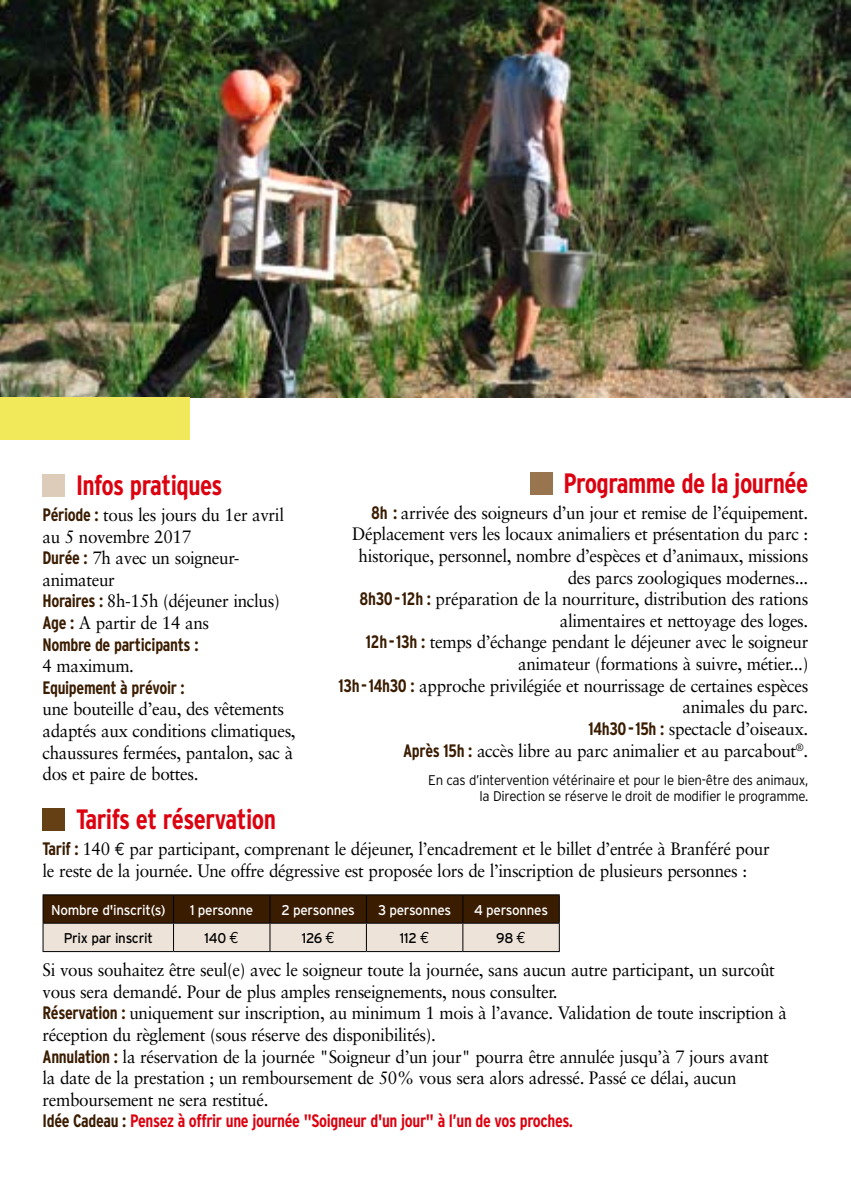
<style>
.page{position:relative;width:851px;height:1191px;background:#fff}
.page>*{position:absolute;margin:0;border:0;box-sizing:border-box;transform-origin:0 0}
.t1{font:700 condensed 28px "Interstate";letter-spacing:-.02em;color:#dc0210;scale:.95 1}
.t2{font:18px/21.6px "Sabon";letter-spacing:-.02em;color:#000;scale:.95 1}
.t3{font:700 condensed 18px "Interstate";letter-spacing:-.02em;color:#dc0210;scale:.95 1}
.t4{font:700 condensed 18px "Interstate";letter-spacing:-.02em;color:#3a1c00;scale:.95 1}
.t5{font:14.2px "Interstate";letter-spacing:-.02em;color:#fff;scale:.95 1}
.t6{font:14.2px "Interstate";letter-spacing:-.02em;color:#000;scale:.95 1}
.t7{font:300 14px/16.8px "Interstate";letter-spacing:-.02em;color:#000;text-align:right;scale:.95 1}
.s1{font-family:"Interstate";font-weight:700;font-stretch:condensed;color:#3a1c00}
.s2{font-family:"Euro Mono"}
.s3{font-family:"Euro Mono";font-size:16.2px}
.s4{color:#3a1c00}
</style>
<div class="page">
<img style="left:0;top:0;width:850px;height:397px">
<div style="left:0;top:397px;width:189px;height:42px;background:#f1e95a"></div>
<div style="left:530px;top:472px;width:22px;height:23px;background:#98754f"></div>
<div style="left:43px;top:474px;width:22px;height:23px;background:#ddccba"></div>
<div style="left:43px;top:808px;width:22px;height:23px;background:#654014"></div>
<hr style="left:43px;top:894px;width:130px;height:1px;background:#000">
<hr style="left:173px;top:894px;width:97px;height:1px;background:#000">
<hr style="left:270px;top:894px;width:96px;height:1px;background:#000">
<hr style="left:366px;top:894px;width:97px;height:1px;background:#000">
<hr style="left:463px;top:894px;width:96px;height:1px;background:#000">
<hr style="left:463px;top:951px;width:96px;height:1px;background:#000">
<hr style="left:366px;top:951px;width:97px;height:1px;background:#000">
<hr style="left:270px;top:951px;width:96px;height:1px;background:#000">
<hr style="left:173px;top:951px;width:97px;height:1px;background:#000">
<svg style="left:43px;top:895px;width:516px;height:56px;background:#8e7b68"></svg>
<hr style="left:43px;top:951px;width:130px;height:1px;background:#000">
<h1 class="t1" style="left:563px;top:467px;width:259px">Programme de la journée</h1>
<p class="t2" style="left:338px;top:501px;width:496px;text-align:right"><span class="s1">8h :</span> arrivée des soigneurs d’un jour et remise de l’équipement.<br>Déplacement vers les locaux animaliers et présentation du parc : historique, personnel, nombre d’espèces et d’animaux, missions des parcs zoologiques modernes...<br><span class="s1">8h30-12h :</span> préparation de la nourriture, distribution des rations alimentaires et nettoyage des loges.<br><span class="s1">12h-13h :</span> temps d’échange pendant le déjeuner avec le soigneur animateur (formations à suivre, métier...)<br><span class="s1">13h-14h30 :</span> approche privilégiée et nourrissage de certaines espèces animales du parc.<br><span class="s1">14h30-15h :</span> spectacle d’oiseaux.<br><span class="s1">Après 15h :</span> accès libre au parc animalier et au parcabout<sup>®</sup>.</p>
<p class="t7" style="left:428px;top:771px;width:401px">En cas d’intervention vétérinaire et pour le bien-être des animaux, la Direction se réserve le droit de modifier le programme.</p>
<h1 class="t1" style="left:76px;top:469px;width:156px">Infos pratiques</h1>
<p class="t2" style="left:43px;top:504px;width:256px"><span class="s1">Période :</span> tous les jours du 1er avril au 5 novembre 2017<br><span class="s1">Durée :</span> 7h avec un soigneur&shy;animateur<br><span class="s1">Horaires :</span> 8h-15h (déjeuner inclus)<br><span class="s1">Age :</span> A partir de 14 ans</p>
<p class="t4" style="left:43px;top:634px;width:166px">Nombre de participants :</p>
<p class="t2" style="left:43px;top:655px;width:98px">4 maximum.</p>
<p class="t4" style="left:43px;top:677px;width:151px">Equipement à prévoir :</p>
<p class="t2" style="left:43px;top:698px;width:268px">une bouteille d’eau, des vêtements adaptés aux conditions climatiques, chaussures fermées, pantalon, sac à dos et paire de bottes.</p>
<h1 class="t1" style="left:76px;top:803px;width:212px">Tarifs et réservation</h1>
<p class="t2" style="left:43px;top:838px;width:766px"><span class="s1">Tarif :</span> 140 <span class="s2">€</span> par participant, comprenant le déjeuner, l’encadrement et le billet d’entrée à Branféré pour le reste de la journée. Une offre dégressive est proposée lors de l’inscription de plusieurs personnes :</p>
<p class="t5" style="left:51px;top:901px;width:122px">Nombre d'inscrit(s)</p>
<p class="t5" style="left:190px;top:901px;width:68px">1 personne</p>
<p class="t5" style="left:281px;top:901px;width:79px">2 personnes</p>
<p class="t5" style="left:378px;top:901px;width:79px">3 personnes</p>
<p class="t5" style="left:474px;top:901px;width:79px">4 personnes</p>
<p class="t6" style="left:64px;top:930px;width:95px">Prix par inscrit</p>
<p class="t6" style="left:204px;top:930px;width:38px">140 <span class="s3">€</span></p>
<p class="t6" style="left:301px;top:930px;width:36px">126 <span class="s3">€</span></p>
<p class="t6" style="left:400px;top:930px;width:33px">112 <span class="s3">€</span></p>
<p class="t6" style="left:496px;top:930px;width:33px">98 <span class="s3">€</span></p>
<p class="t2" style="left:43px;top:958px;width:785px">Si vous souhaitez être seul(e) avec le soigneur toute la journée, sans aucun autre participant, un surcoût vous sera demandé. Pour de plus amples renseignements, nous consulter.<br><span class="s1">Réservation :</span> uniquement sur inscription, au minimum 1 mois à l’avance. Validation de toute inscription à réception du règlement (sous réserve des disponibilités).<br><span class="s1">Annulation :</span> la réservation de la journée "Soigneur d’un jour" pourra être annulée jusqu’à 7 jours avant<br>la date de la prestation ; un remboursement de 50% vous sera alors adressé. Passé ce délai, aucun remboursement ne sera restitué.</p>
<p class="t3" style="left:43px;top:1111px;width:560px"><span class="s4">Idée Cadeau :</span> Pensez à offrir une journée "Soigneur d'un jour" à l’un de vos proches.</p>
</div>
